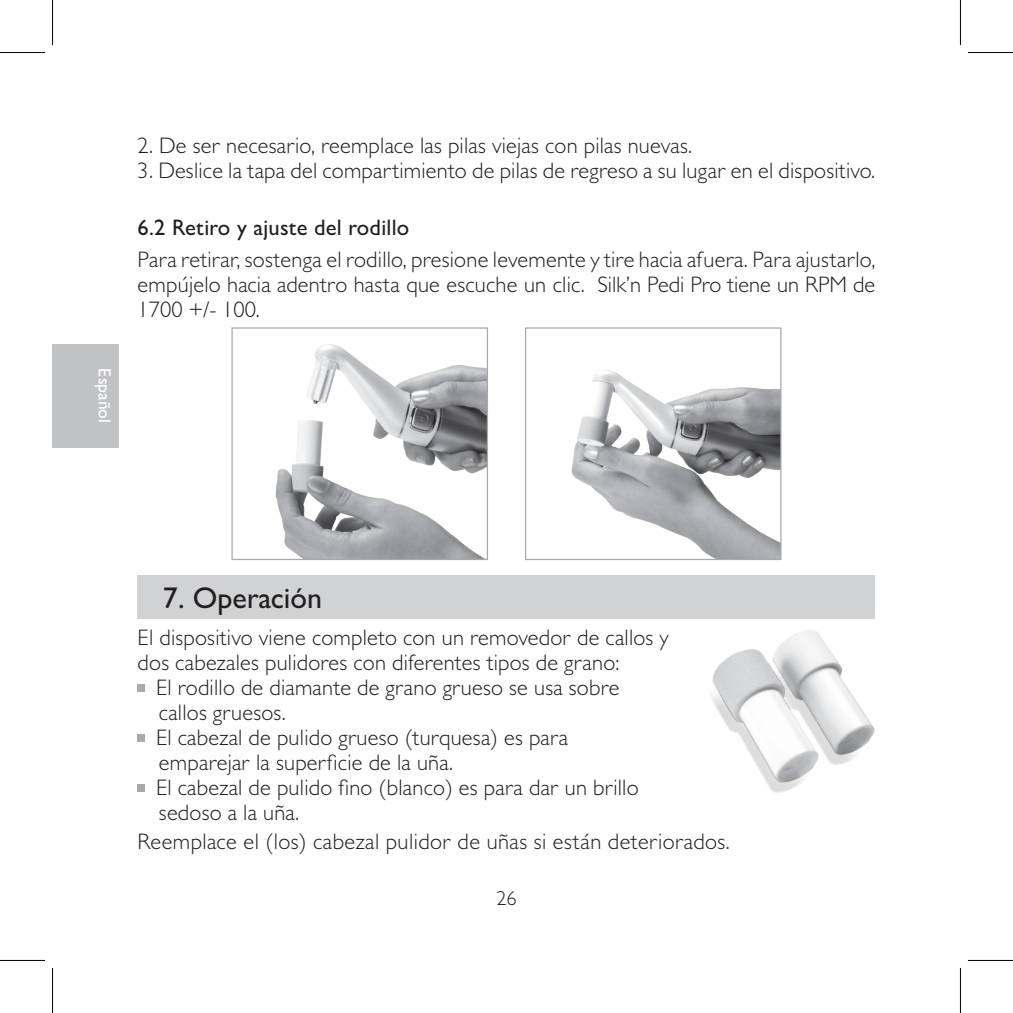
<style>
.page{position:relative;width:1013px;height:1013px;background:#fff}
.page>*{position:absolute;margin:0;border:0;box-sizing:border-box;transform-origin:0 0}
.head{font:500 30px "Gill Sans MT Pro";color:#231f20}
.text_ratz{font:300 22.5px/25px "Gill Sans MT Std";letter-spacing:.01em;color:#231f20}
.ToDo{font:300 22.5px "Gill Sans MT Std";letter-spacing:.02em;color:#231f20}
.text_ratz-2{font:500 22.5px "Gill Sans MT Pro";letter-spacing:.01em;color:#231f20}
.t1{font:300 20.25px "Gill Sans MT Std";color:#231f20}
.t2{font:500 17.5px "Gill Sans MT Pro";color:#fff}
</style>
<div class="page">
<div style="left:52px;top:344px;width:67px;height:103px;background:#c1c2c4"></div>
<div style="left:138px;top:575px;width:737px;height:44px;background:#d1d2d4"></div>
<svg style="left:138px;top:684px;width:7px;height:7px"></svg>
<svg style="left:138px;top:734px;width:7px;height:7px"></svg>
<svg style="left:138px;top:784px;width:7px;height:7px"></svg>
<img style="left:641px;top:529px;width:234px;height:264px">
<img style="left:526px;top:329px;width:253px;height:229px">
<div style="left:524px;top:327px;width:257px;height:233px;border:1px solid #a8a9ad"></div>
<img style="left:275px;top:344px;width:211px;height:214px">
<div style="left:231px;top:327px;width:257px;height:233px;border:1px solid #a8a9ad"></div>
<hr style="left:0;top:52px;width:45px;height:1px;background:#000">
<hr style="left:967px;top:52px;width:45px;height:1px;background:#000">
<hr style="left:0;top:959px;width:45px;height:1px;background:#000">
<hr style="left:967px;top:959px;width:45px;height:1px;background:#000">
<hr style="left:52px;top:0;width:1px;height:45px;background:#000">
<hr style="left:52px;top:967px;width:1px;height:45px;background:#000">
<hr style="left:959px;top:0;width:1px;height:45px;background:#000">
<hr style="left:959px;top:967px;width:1px;height:45px;background:#000">
<p class="t2" style="left:115px;top:368px;width:56px;rotate:90deg">Español</p>
<p class="text_ratz" style="left:138px;top:132px;width:556px">2. De ser necesario, reemplace las pilas viejas con pilas nuevas.</p>
<p class="text_ratz" style="left:138px;top:157px;width:738px">3. Deslice la tapa del compartimiento de pilas de regreso a su lugar en el dispositivo.</p>
<p class="text_ratz-2" style="left:138px;top:214px;width:273px">6.2 Retiro y ajuste del rodillo</p>
<p class="text_ratz" style="left:138px;top:247px;width:739px;text-align:justify">Para retirar, sostenga el rodillo, presione levemente y tire hacia afuera. Para ajustarlo, empújelo hacia adentro hasta que escuche un clic. Silk’n Pedi Pro tiene un RPM de 1700 +/- 100.</p>
<p class="head" style="left:163px;top:579px;width:160px">7. Operación</p>
<p class="text_ratz" style="left:138px;top:624px;width:532px">El dispositivo viene completo con un removedor de callos y dos cabezales pulidores con diferentes tipos de grano:</p>
<p class="text_ratz" style="left:156px;top:674px;width:465px">El rodillo de diamante de grano grueso se usa sobre callos gruesos.</p>
<p class="text_ratz" style="left:156px;top:724px;width:413px">El cabezal de pulido grueso (turquesa) es para emparejar la superficie de la uña.</p>
<p class="text_ratz" style="left:156px;top:774px;width:484px">El cabezal de pulido fino (blanco) es para dar un brillo sedoso a la uña.</p>
<p class="ToDo" style="left:138px;top:827px;width:593px">Reemplace el (los) cabezal pulidor de uñas si están deteriorados.</p>
<p class="t1" style="left:496px;top:886px;width:22px">26</p>
</div>
